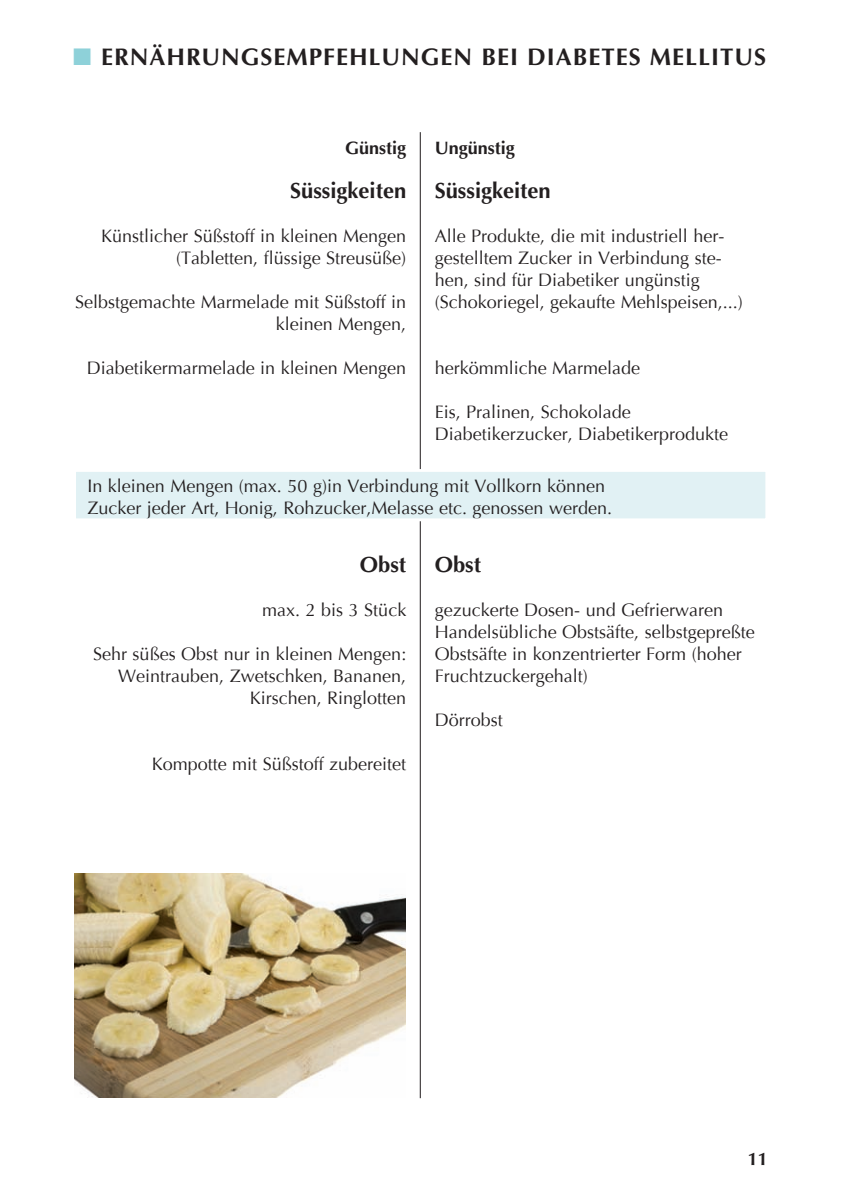
<style>
.page{position:relative;width:841px;height:1190px;background:#fff}
.page>*{position:absolute;margin:0;border:0;box-sizing:border-box;transform-origin:0 0}
.Hauptüberschrift{font:700 24px "Optima LT Std";letter-spacing:.04em;color:#231f20}
.Überschrift_Rezepte{font:700 22px "Optima LT Std";color:#231f20}
.rezepte_grundschrift{font:18px/22px "Optima";color:#231f20;text-align:right}
.rezepte_grundschrift-2{font:700 18px "Optima LT Std";color:#231f20}
.s1{color:#8ed1d9}
</style>
<div class="page">
<hr style="left:420px;top:132px;width:1px;height:966px;background:#231f20">
<img style="left:74px;top:873px;width:332px;height:224px">
<div style="left:75px;top:470px;width:692px;height:50px;background:#e1f1f4"></div>
<div style="left:73px;top:469px;width:695px;height:52px;border:3px solid #fff"></div>
<p class="Hauptüberschrift" style="left:73px;top:43px;width:694px"><span class="s1">■</span> ERNÄHRUNGSEMPFEHLUNGEN BEI DIABETES MELLITUS</p>
<p class="rezepte_grundschrift-2" style="left:345px;top:137px;width:63px">Günstig</p>
<p class="Überschrift_Rezepte" style="left:290px;top:177px;width:118px">Süssigkeiten</p>
<p class="rezepte_grundschrift" style="left:101px;top:225px;width:307px">Künstlicher Süßstoff in kleinen Mengen (Tabletten, flüssige Streusüße)</p>
<p class="rezepte_grundschrift" style="left:75px;top:291px;width:333px">Selbstgemachte Marmelade mit Süßstoff in kleinen Mengen,</p>
<p class="rezepte_grundschrift" style="left:87px;top:357px;width:321px">Diabetikermarmelade in kleinen Mengen</p>
<p class="rezepte_grundschrift-2" style="left:435px;top:137px;width:82px">Ungünstig</p>
<p class="Überschrift_Rezepte" style="left:435px;top:177px;width:118px">Süssigkeiten</p>
<p class="rezepte_grundschrift" style="left:435px;top:225px;width:310px;text-align:left">Alle Produkte, die mit industriell her&shy;gestelltem Zucker in Verbindung ste&shy;hen, sind für Diabetiker ungünstig (Schokoriegel, gekaufte Mehlspeisen,...)</p>
<p class="rezepte_grundschrift" style="left:435px;top:357px;width:207px">herkömmliche Marmelade</p>
<p class="rezepte_grundschrift" style="left:435px;top:401px;width:198px">Eis, Pralinen, Schokolade</p>
<p class="rezepte_grundschrift" style="left:435px;top:423px;width:295px">Diabetikerzucker, Diabetikerprodukte</p>
<p class="rezepte_grundschrift" style="left:87px;top:475px;width:519px">In kleinen Mengen (max. 50 g)in Verbindung mit Vollkorn können</p>
<p class="rezepte_grundschrift" style="left:87px;top:497px;width:526px">Zucker jeder Art, Honig, Rohzucker,Melasse etc. genossen werden.</p>
<p class="Überschrift_Rezepte" style="left:360px;top:551px;width:48px">Obst</p>
<p class="rezepte_grundschrift" style="left:262px;top:599px;width:146px">max. 2 bis 3 Stück</p>
<p class="rezepte_grundschrift" style="left:93px;top:643px;width:315px">Sehr süßes Obst nur in kleinen Mengen:<br>Weintrauben, Zwetschken, Bananen,<br>Kirschen, Ringlotten</p>
<p class="rezepte_grundschrift" style="left:152px;top:753px;width:256px">Kompotte mit Süßstoff zubereitet</p>
<p class="Überschrift_Rezepte" style="left:435px;top:551px;width:48px">Obst</p>
<p class="rezepte_grundschrift" style="left:435px;top:599px;width:290px">gezuckerte Dosen- und Gefrierwaren</p>
<p class="rezepte_grundschrift" style="left:435px;top:621px;width:322px;text-align:left">Handelsübliche Obstsäfte, selbstgepreßte<br>Obstsäfte in konzentrierter Form (hoher<br>Fruchtzuckergehalt)</p>
<p class="rezepte_grundschrift" style="left:435px;top:709px;width:70px">Dörrobst</p>
<p class="rezepte_grundschrift-2" style="left:748px;top:1148px;width:22px">11</p>
</div>
